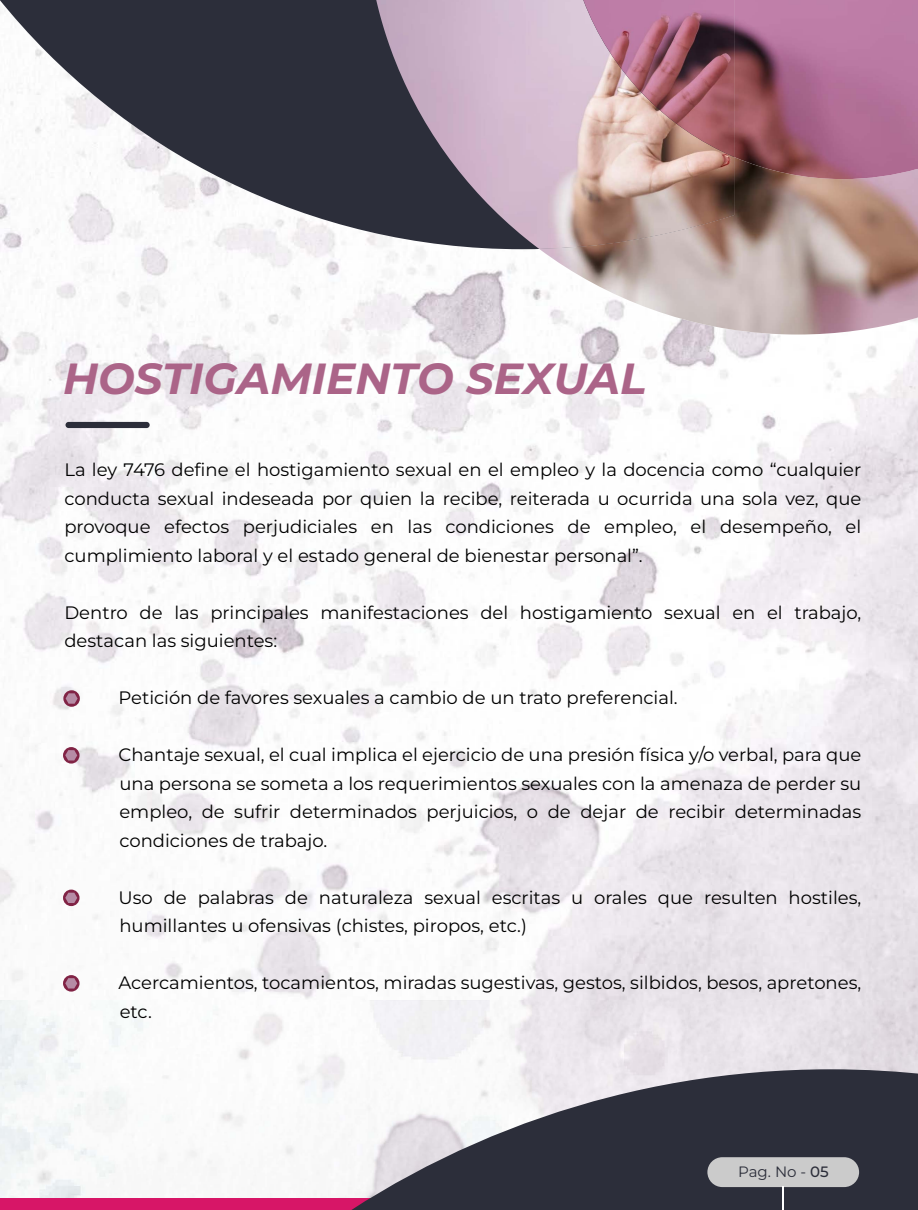
<style>
.page{position:relative;width:918px;height:1210px;background:#fff}
.page>*{position:absolute;margin:0;border:0;box-sizing:border-box;transform-origin:0 0}
.t1{font:italic 700 43.5px "Montserrat";color:#ab6488}
.t2{font:18px/28.5px "Montserrat";color:#000}
.t3{font:15px "Montserrat";color:#2c2e3a}
.s1{font-weight:500}
</style>
<div class="page">
<img style="left:0;top:249px;width:50px;height:752px">
<img style="left:50px;top:249px;width:102px;height:752px">
<img style="left:152px;top:249px;width:51px;height:736px">
<img style="left:203px;top:249px;width:102px;height:748px">
<img style="left:305px;top:249px;width:255px;height:752px">
<img style="left:560px;top:335px;width:154px;height:666px">
<img style="left:0;top:1001px;width:918px;height:198px">
<div style="left:0;top:1199px;width:428px;height:11px;background:#d71667"></div>
<svg style="left:292px;top:1069px;width:626px;height:141px;fill:#2c2e3a"></svg>
<svg style="left:0;top:0;width:583px;height:249px"></svg>
<img style="left:539px;top:157px;width:379px;height:178px">
<img style="left:376px;top:0;width:10px;height:36px">
<img style="left:734px;top:0;width:184px;height:179px">
<img style="left:583px;top:0;width:151px;height:157px">
<div style="left:707px;top:1157px;width:152px;height:30px;background:#cbcbcb;border-radius:15px"></div>
<svg style="left:782px;top:1187px;width:1px;height:23px"></svg>
<svg style="left:63px;top:690px;width:17px;height:17px"></svg>
<svg style="left:66px;top:693px;width:12px;height:11px"></svg>
<svg style="left:63px;top:747px;width:17px;height:17px"></svg>
<svg style="left:65px;top:750px;width:12px;height:10px"></svg>
<svg style="left:63px;top:890px;width:17px;height:16px"></svg>
<svg style="left:65px;top:893px;width:12px;height:10px"></svg>
<svg style="left:63px;top:975px;width:17px;height:17px"></svg>
<svg style="left:65px;top:978px;width:12px;height:10px"></svg>
<div style="left:65px;top:422px;width:85px;height:6px;background:#2c2e3a;border-radius:3px"></div>
<h1 class="t1" style="left:63px;top:350px;width:585px">HOSTIGAMIENTO SEXUAL</h1>
<p class="t2" style="left:64px;top:455px;width:798px;text-align:justify">La ley 7476 define el hostigamiento sexual en el empleo y la docencia como “cualquier conducta sexual indeseada por quien la recibe, reiterada u ocurrida una sola vez, que provoque efectos perjudiciales en las condiciones de empleo, el desempeño, el cumplimiento laboral y el estado general de bienestar personal”.</p>
<p class="t2" style="left:64px;top:598px;width:798px">Dentro de las principales manifestaciones del hostigamiento sexual en el trabajo, destacan las siguientes:</p>
<p class="t2" style="left:118px;top:683px;width:561px">Petición de favores sexuales a cambio de un trato preferencial.</p>
<p class="t2" style="left:118px;top:740px;width:744px;text-align:justify">Chantaje sexual, el cual implica el ejercicio de una presión física y/o verbal, para que una persona se someta a los requerimientos sexuales con la amenaza de perder su empleo, de sufrir determinados perjuicios, o de dejar de recibir determinadas condiciones de trabajo.</p>
<p class="t2" style="left:118px;top:883px;width:744px">Uso de palabras de naturaleza sexual escritas u orales que resulten hostiles, humillantes u ofensivas (chistes, piropos, etc.)</p>
<p class="t2" style="left:118px;top:968px;width:744px">Acercamientos, tocamientos, miradas sugestivas, gestos, silbidos, besos, apretones, etc.</p>
<p class="t3" style="left:738px;top:1161px;width:92px">Pag. No - <span class="s1">05</span></p>
</div>
